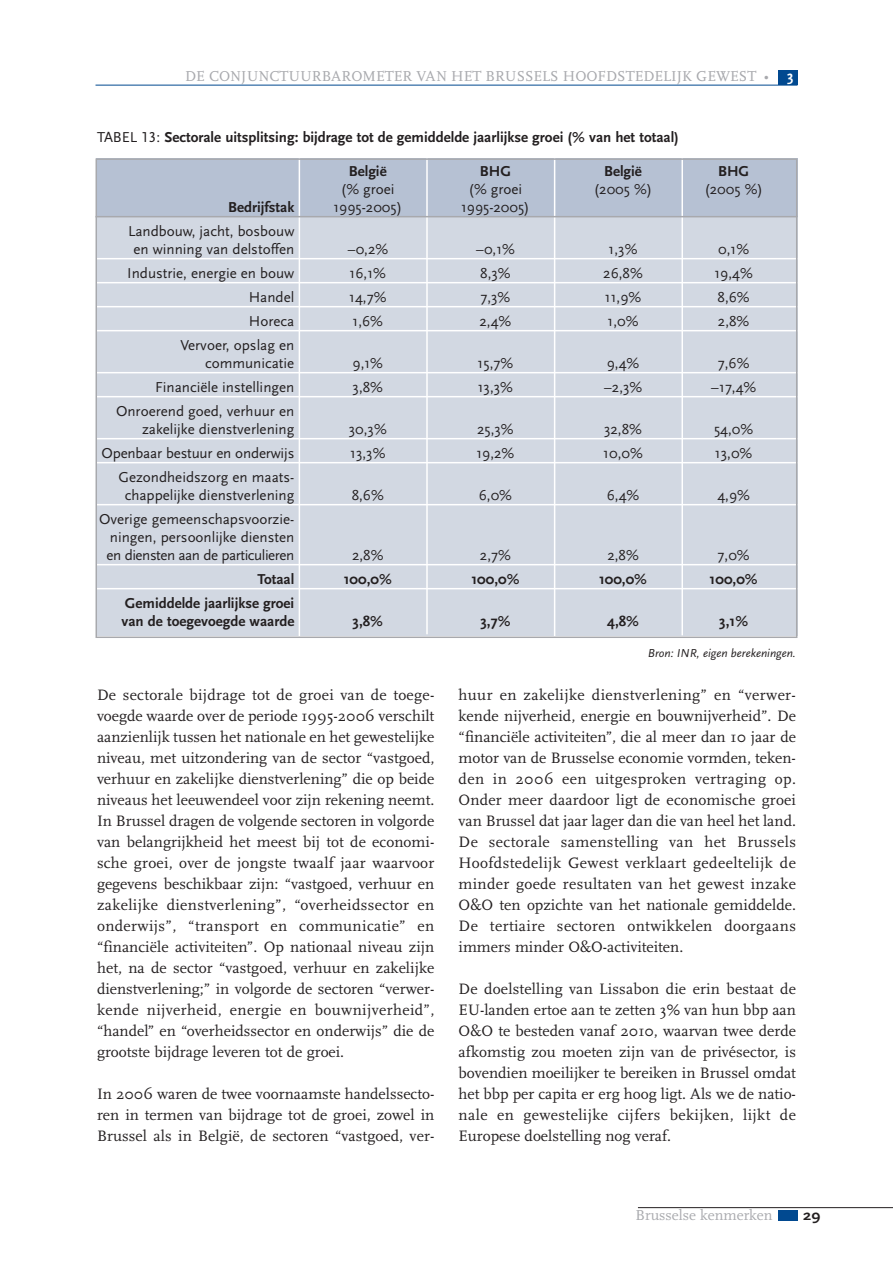
<style>
.page{position:relative;width:893px;height:1263px;background:#fff}
.page>*{position:absolute;margin:0;border:0;box-sizing:border-box;transform-origin:0 0}
.t1{font:15.75px/21px "Scala";color:#231f20;text-align:justify}
.t2{font:15px/18px "Scala Sans";color:#231f20;text-align:center}
.t3{font:700 15px/18px "Scala Sans";color:#231f20}
.t4{font:15px "Scala";color:#a8a9ad}
.t5{font:700 15px "Scala Sans";color:#231f20;scale:1.1 1}
.t6{font:italic 12px "Scala Sans";color:#231f20}
.s1{font-family:"Scala Sans";font-weight:700;color:#014990}
.s2{font-family:"Scala Sans";font-weight:700;color:#fff}
.s3{font-weight:400}
.s4{font-family:"Scala Sans Caps";font-weight:400}
</style>
<div class="page">
<hr style="left:638px;top:1207px;width:254px;height:1px;background:#231f20">
<div style="left:777px;top:1211px;width:20px;height:10px;background:#014990"></div>
<div style="left:777px;top:70px;width:20px;height:15px;background:#014990"></div>
<hr style="left:95px;top:85px;width:702px;height:1px;background:#014990">
<div style="left:95px;top:167px;width:702px;height:469px;background:#d2d8e2"></div>
<div style="left:95px;top:158px;width:702px;height:59px;background:#b6c1d3"></div>
<hr style="left:681px;top:158px;width:2px;height:477px;background:#fff">
<hr style="left:554px;top:158px;width:1px;height:478px;background:#fff">
<hr style="left:426px;top:158px;width:2px;height:476px;background:#fff">
<hr style="left:298px;top:158px;width:2px;height:478px;background:#fff">
<hr style="left:95px;top:216px;width:702px;height:1px;background:#a8a9ad">
<hr style="left:95px;top:258px;width:702px;height:1px;background:#fff">
<hr style="left:95px;top:282px;width:702px;height:1px;background:#fff">
<hr style="left:95px;top:306px;width:702px;height:1px;background:#fff">
<hr style="left:95px;top:330px;width:702px;height:1px;background:#fff">
<hr style="left:95px;top:372px;width:702px;height:1px;background:#fff">
<hr style="left:95px;top:396px;width:702px;height:1px;background:#fff">
<hr style="left:95px;top:438px;width:702px;height:1px;background:#fff">
<hr style="left:95px;top:462px;width:702px;height:1px;background:#fff">
<hr style="left:95px;top:504px;width:702px;height:1px;background:#fff">
<hr style="left:95px;top:564px;width:702px;height:1px;background:#fff">
<hr style="left:95px;top:588px;width:702px;height:1px;background:#fff">
<div style="left:95px;top:158px;width:702px;height:480px;border:2px solid #a8a9ad"></div>
<p class="t4" style="left:185px;top:70px;width:610px">DE CONJUNCTUURBAROMETER VAN HET BRUSSELS HOOFDSTEDELIJK GEWEST • <span class="s1">1</span><span class="s2">3</span></p>
<p class="t3" style="left:97px;top:129px;width:583px"><span class="s3">TABEL</span> <span class="s4">13</span><span class="s3">:</span> Sectorale uitsplitsing: bijdrage tot de gemiddelde jaarlijkse groei (% van het totaal)</p>
<p class="t3" style="left:349px;top:163px;width:39px">België</p>
<p class="t3" style="left:480px;top:163px;width:33px">BHG</p>
<p class="t3" style="left:604px;top:163px;width:39px">België</p>
<p class="t3" style="left:718px;top:163px;width:33px">BHG</p>
<p class="t2" style="left:341px;top:181px;width:55px">(% groei</p>
<p class="t2" style="left:468px;top:181px;width:55px">(% groei</p>
<p class="t2" style="left:593px;top:181px;width:60px">(2005 %)</p>
<p class="t2" style="left:704px;top:181px;width:60px">(2005 %)</p>
<p class="t3" style="left:228px;top:199px;width:68px">Bedrijfstak</p>
<p class="t2" style="left:333px;top:199px;width:70px">1995-2005)</p>
<p class="t2" style="left:461px;top:199px;width:70px">1995-2005)</p>
<p class="t2" style="left:128px;top:223px;width:168px">Landbouw, jacht, bosbouw en winning van delstoffen</p>
<p class="t2" style="left:347px;top:241px;width:42px">–0,2%</p>
<p class="t2" style="left:476px;top:241px;width:41px">–0,1%</p>
<p class="t2" style="left:608px;top:241px;width:30px">1,3%</p>
<p class="t2" style="left:718px;top:241px;width:32px">0,1%</p>
<p class="t2" style="left:127px;top:265px;width:169px">Industrie, energie en bouw</p>
<p class="t2" style="left:349px;top:265px;width:38px">16,1%</p>
<p class="t2" style="left:480px;top:265px;width:32px">8,3%</p>
<p class="t2" style="left:603px;top:265px;width:41px">26,8%</p>
<p class="t2" style="left:714px;top:265px;width:40px">19,4%</p>
<p class="t2" style="left:249px;top:289px;width:47px">Handel</p>
<p class="t2" style="left:349px;top:289px;width:39px">14,7%</p>
<p class="t2" style="left:480px;top:289px;width:31px">7,3%</p>
<p class="t2" style="left:605px;top:289px;width:38px">11,9%</p>
<p class="t2" style="left:717px;top:289px;width:34px">8,6%</p>
<p class="t2" style="left:249px;top:313px;width:47px">Horeca</p>
<p class="t2" style="left:352px;top:313px;width:32px">1,6%</p>
<p class="t2" style="left:479px;top:313px;width:33px">2,4%</p>
<p class="t2" style="left:607px;top:313px;width:32px">1,0%</p>
<p class="t2" style="left:718px;top:313px;width:33px">2,8%</p>
<p class="t2" style="left:180px;top:337px;width:115px;text-align:right">Vervoer, opslag en communicatie</p>
<p class="t2" style="left:352px;top:355px;width:32px">9,1%</p>
<p class="t2" style="left:477px;top:355px;width:37px">15,7%</p>
<p class="t2" style="left:606px;top:355px;width:34px">9,4%</p>
<p class="t2" style="left:717px;top:355px;width:33px">7,6%</p>
<p class="t2" style="left:155px;top:379px;width:141px">Financiële instellingen</p>
<p class="t2" style="left:352px;top:379px;width:32px">3,8%</p>
<p class="t2" style="left:478px;top:379px;width:37px">13,3%</p>
<p class="t2" style="left:603px;top:379px;width:40px">–2,3%</p>
<p class="t2" style="left:711px;top:379px;width:47px">–17,4%</p>
<p class="t2" style="left:116px;top:403px;width:180px;text-align:right">Onroerend goed, verhuur en zakelijke dienstverlening</p>
<p class="t2" style="left:349px;top:421px;width:39px">30,3%</p>
<p class="t2" style="left:477px;top:421px;width:38px">25,3%</p>
<p class="t2" style="left:604px;top:421px;width:39px">32,8%</p>
<p class="t2" style="left:714px;top:421px;width:41px">54,0%</p>
<p class="t2" style="left:101px;top:445px;width:194px">Openbaar bestuur en onderwijs</p>
<p class="t2" style="left:350px;top:445px;width:37px">13,3%</p>
<p class="t2" style="left:476px;top:445px;width:39px">19,2%</p>
<p class="t2" style="left:603px;top:445px;width:41px">10,0%</p>
<p class="t2" style="left:715px;top:445px;width:39px">13,0%</p>
<p class="t2" style="left:118px;top:469px;width:177px">Gezondheidszorg en maats&shy;chappelijke dienstverlening</p>
<p class="t2" style="left:352px;top:487px;width:34px">8,6%</p>
<p class="t2" style="left:479px;top:487px;width:35px">6,0%</p>
<p class="t2" style="left:606px;top:487px;width:34px">6,4%</p>
<p class="t2" style="left:717px;top:487px;width:34px">4,9%</p>
<p class="t2" style="left:107px;top:511px;width:189px;text-align:justify;text-indent:-8px">Overige gemeenschapsvoorzie&shy;ningen, persoonlijke diensten en diensten aan de particulieren</p>
<p class="t2" style="left:352px;top:547px;width:33px">2,8%</p>
<p class="t2" style="left:480px;top:547px;width:32px">2,7%</p>
<p class="t2" style="left:607px;top:547px;width:33px">2,8%</p>
<p class="t2" style="left:717px;top:547px;width:34px">7,0%</p>
<p class="t3" style="left:257px;top:571px;width:38px">Totaal</p>
<p class="t3" style="left:344px;top:571px;width:50px">100,0%</p>
<p class="t3" style="left:471px;top:571px;width:49px">100,0%</p>
<p class="t3" style="left:599px;top:571px;width:49px">100,0%</p>
<p class="t3" style="left:709px;top:571px;width:49px">100,0%</p>
<p class="t3" style="left:121px;top:595px;width:174px">Gemiddelde jaarlijkse groei van de toegevoegde waarde</p>
<p class="t3" style="left:352px;top:613px;width:32px">3,8%</p>
<p class="t3" style="left:480px;top:613px;width:31px">3,7%</p>
<p class="t3" style="left:607px;top:613px;width:33px">4,8%</p>
<p class="t3" style="left:719px;top:613px;width:30px">3,1%</p>
<p class="t6" style="left:648px;top:648px;width:149px">Bron: INR, eigen berekeningen.</p>
<p class="t1" style="left:97px;top:686px;width:339px">De sectorale bijdrage tot de groei van de toege&shy;voegde waarde over de periode 1995-2006 verschilt aanzienlijk tussen het nationale en het gewestelijke niveau, met uitzondering van de sector “vastgoed, verhuur en zakelijke dienstverlening” die op beide niveaus het leeuwendeel voor zijn rekening neemt.<br>In Brussel dragen de volgende sectoren in volgorde van belangrijkheid het meest bij tot de economi&shy;sche groei, over de jongste twaalf jaar waarvoor gegevens beschikbaar zijn: “vastgoed, verhuur en zakelijke dienstverlening”, “overheidssector en onderwijs”, “transport en communicatie” en “financiële activiteiten”. Op nationaal niveau zijn het, na de sector “vastgoed, verhuur en zakelijke dienstverlening;” in volgorde de sectoren “verwer&shy;kende nijverheid, energie en bouwnijverheid”, “handel” en “overheidssector en onderwijs” die de grootste bijdrage leveren tot de groei.</p>
<p class="t1" style="left:97px;top:1085px;width:339px">In 2006 waren de twee voornaamste handelssecto&shy;ren in termen van bijdrage tot de groei, zowel in Brussel als in België, de sectoren “vastgoed, ver-</p>
<p class="t1" style="left:458px;top:686px;width:339px">huur en zakelijke dienstverlening” en “verwer&shy;kende nijverheid, energie en bouwnijverheid”. De “financiële activiteiten”, die al meer dan 10 jaar de motor van de Brusselse economie vormden, teken&shy;den in 2006 een uitgesproken vertraging op.<br>Onder meer daardoor ligt de economische groei van Brussel dat jaar lager dan die van heel het land.<br>De sectorale samenstelling van het Brussels Hoofdstedelijk Gewest verklaart gedeeltelijk de minder goede resultaten van het gewest inzake O&amp;O ten opzichte van het nationale gemiddelde.<br>De tertiaire sectoren ontwikkelen doorgaans immers minder O&amp;O-activiteiten.</p>
<p class="t1" style="left:458px;top:980px;width:339px">De doelstelling van Lissabon die erin bestaat de EU-landen ertoe aan te zetten 3% van hun bbp aan O&amp;O te besteden vanaf 2010, waarvan twee derde afkomstig zou moeten zijn van de privésector, is bovendien moeilijker te bereiken in Brussel omdat het bbp per capita er erg hoog ligt. Als we de natio&shy;nale en gewestelijke cijfers bekijken, lijkt de Europese doelstelling nog veraf.</p>
<p class="t4" style="left:635px;top:1209px;width:138px">Brusselse kenmerken</p>
<p class="t5" style="left:803px;top:1209px;width:17px">29</p>
</div>
